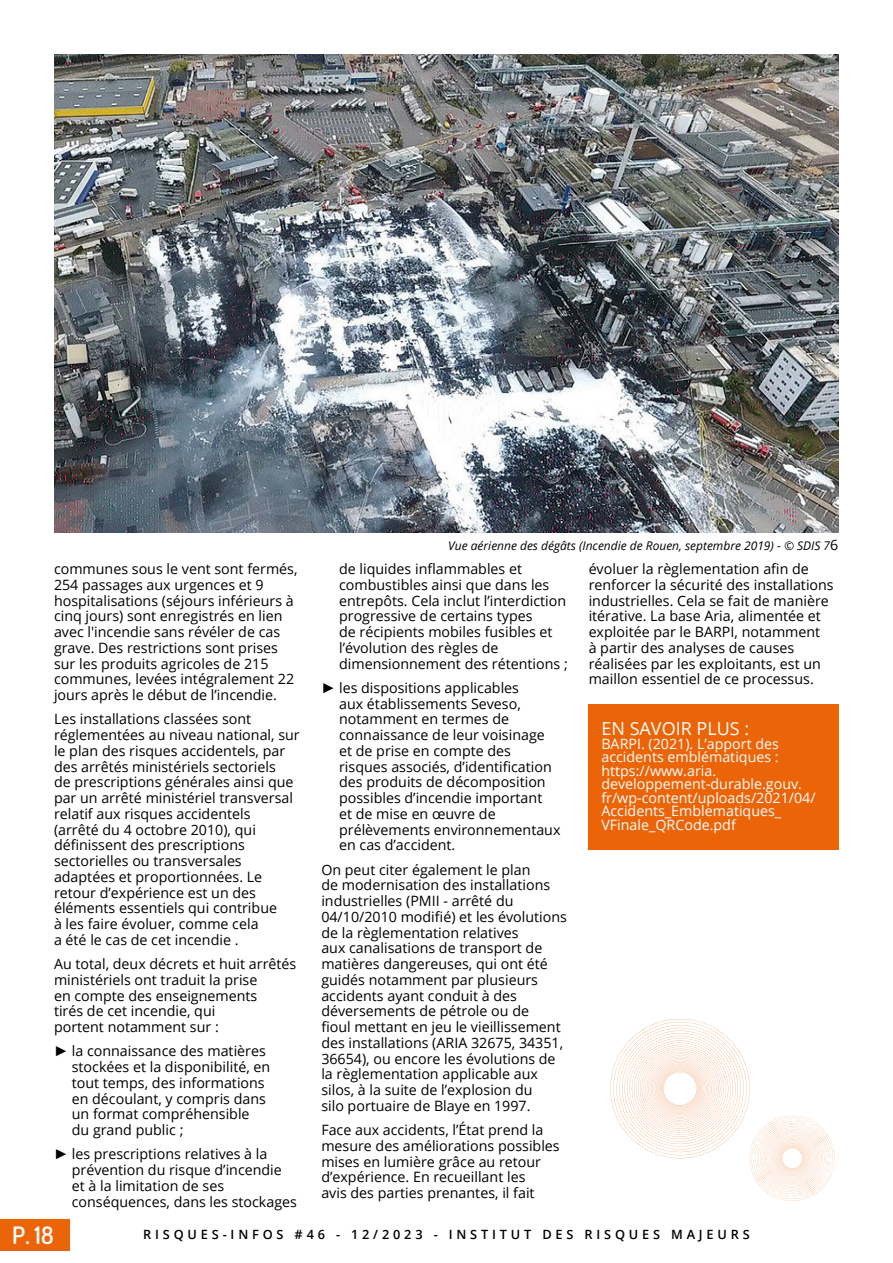
<style>
.page{position:relative;width:893px;height:1263px;background:#fff}
.page>*{position:absolute;margin:0;border:0;box-sizing:border-box;transform-origin:0 0}
.t1{font:600 24px "Dosis";color:#fff}
.Tableau_orange{font:18px "Open Sans";color:#fff}
.Texte_courant{font:14.25px/15.8px "Open Sans";color:#000}
.Tableau_orange-2{font:14.25px/13.5px "Open Sans";color:#fff}
.t2{font:600 12.75px "Open Sans";letter-spacing:.3em;color:#000}
.Légende{font:italic 12px "Open Sans";color:#000}
.s1{font-family:"Arial"}
.s2{font-style:normal;font-size:14.25px}
</style>
<div class="page">
<div style="left:0;top:1220px;width:70px;height:31px;background:#ec6408"></div>
<hr style="left:892px;top:255px;width:1px;height:63px;background:#a3043f">
<svg style="left:610px;top:1018px;width:225px;height:183px"></svg>
<div style="left:589px;top:704px;width:250px;height:146px;background:#ec6408"></div>
<img style="left:54px;top:54px;width:785px;height:478px">
<p class="Texte_courant" style="left:54px;top:561px;width:245px">communes sous le vent sont fermés, 254 passages aux urgences et 9 hospitalisations (séjours inférieurs à cinq jours) sont enregistrés en lien avec l'incendie sans révéler de cas grave. Des restrictions sont prises sur les produits agricoles de 215 communes, levées intégralement 22 jours après le début de l’incendie.</p>
<p class="Texte_courant" style="left:54px;top:711px;width:247px">Les installations classées sont réglementées au niveau national, sur le plan des risques accidentels, par des arrêtés ministériels sectoriels<br>de prescriptions générales ainsi que par un arrêté ministériel transversal relatif aux risques accidentels<br>(arrêté du 4 octobre 2010), qui définissent des prescriptions sectorielles ou transversales adaptées et proportionnées. Le retour d’expérience est un des éléments essentiels qui contribue<br>à les faire évoluer, comme cela<br>a été le cas de cet incendie .</p>
<p class="Texte_courant" style="left:54px;top:956px;width:244px">Au total, deux décrets et huit arrêtés ministériels ont traduit la prise<br>en compte des enseignements<br>tirés de cet incendie, qui<br>portent notamment sur :</p>
<p class="Texte_courant" style="left:72px;top:1043px;width:200px;text-indent:-18px"><span class="s1">►</span> la connaissance des matières stockées et la disponibilité, en tout temps, des informations en découlant, y compris dans un format compréhensible du grand public ;</p>
<p class="Texte_courant" style="left:72px;top:1146px;width:227px;text-indent:-18px"><span class="s1">►</span> les prescriptions relatives à la prévention du risque d’incendie et à la limitation de ses conséquences, dans les stockages</p>
<p class="Légende" style="left:448px;top:538px;width:391px">Vue aérienne des dégâts (Incendie de Rouen, septembre 2019) - © SDIS 7<span class="s2">6</span></p>
<p class="Texte_courant" style="left:339px;top:561px;width:230px">de liquides inflammables et combustibles ainsi que dans les entrepôts. Cela inclut l’interdiction progressive de certains types<br>de récipients mobiles fusibles et l’évolution des règles de dimensionnement des rétentions ;</p>
<p class="Texte_courant" style="left:339px;top:679px;width:223px;text-indent:-18px"><span class="s1">►</span> les dispositions applicables<br>aux établissements Seveso, notamment en termes de connaissance de leur voisinage et de prise en compte des risques associés, d’identification des produits de décomposition possibles d’incendie important<br>et de mise en œuvre de prélèvements environnementaux en cas d’accident.</p>
<p class="Texte_courant" style="left:321px;top:861px;width:247px">On peut citer également le plan<br>de modernisation des installations industrielles (PMII - arrêté du 04/10/2010 modifié) et les évolutions de la règlementation relatives<br>aux canalisations de transport de matières dangereuses, qui ont été guidés notamment par plusieurs accidents ayant conduit à des déversements de pétrole ou de<br>fioul mettant en jeu le vieillissement des installations (ARIA 32675, 34351, 36654), ou encore les évolutions de la règlementation applicable aux silos, à la suite de l’explosion du<br>silo portuaire de Blaye en 1997.</p>
<p class="Texte_courant" style="left:321px;top:1122px;width:240px">Face aux accidents, l’État prend la mesure des améliorations possibles mises en lumière grâce au retour d’expérience. En recueillant les<br>avis des parties prenantes, il fait</p>
<p class="Texte_courant" style="left:589px;top:561px;width:247px">évoluer la règlementation afin de renforcer la sécurité des installations industrielles. Cela se fait de manière itérative. La base Aria, alimentée et exploitée par le BARPI, notamment<br>à partir des analyses de causes réalisées par les exploitants, est un maillon essentiel de ce processus.</p>
<p class="Tableau_orange" style="left:601px;top:716px;width:149px">EN SAVOIR PLUS :</p>
<p class="Tableau_orange-2" style="left:601px;top:736px;width:216px">BARPI. (2021). L’apport des accidents emblématiques : https://www.aria. developpement-durable.gouv. fr/wp-content/uploads/2021/04/<br>Accidents_Emblematiques_<br>VFinale_QRCode.pdf</p>
<h1 class="t1" style="left:12px;top:1220px;width:43px">P. 18</h1>
<p class="t2" style="left:143px;top:1226px;width:608px">RISQUES-INFOS #46 - 12/2023 - INSTITUT DES RISQUES MAJEURS</p>
</div>
